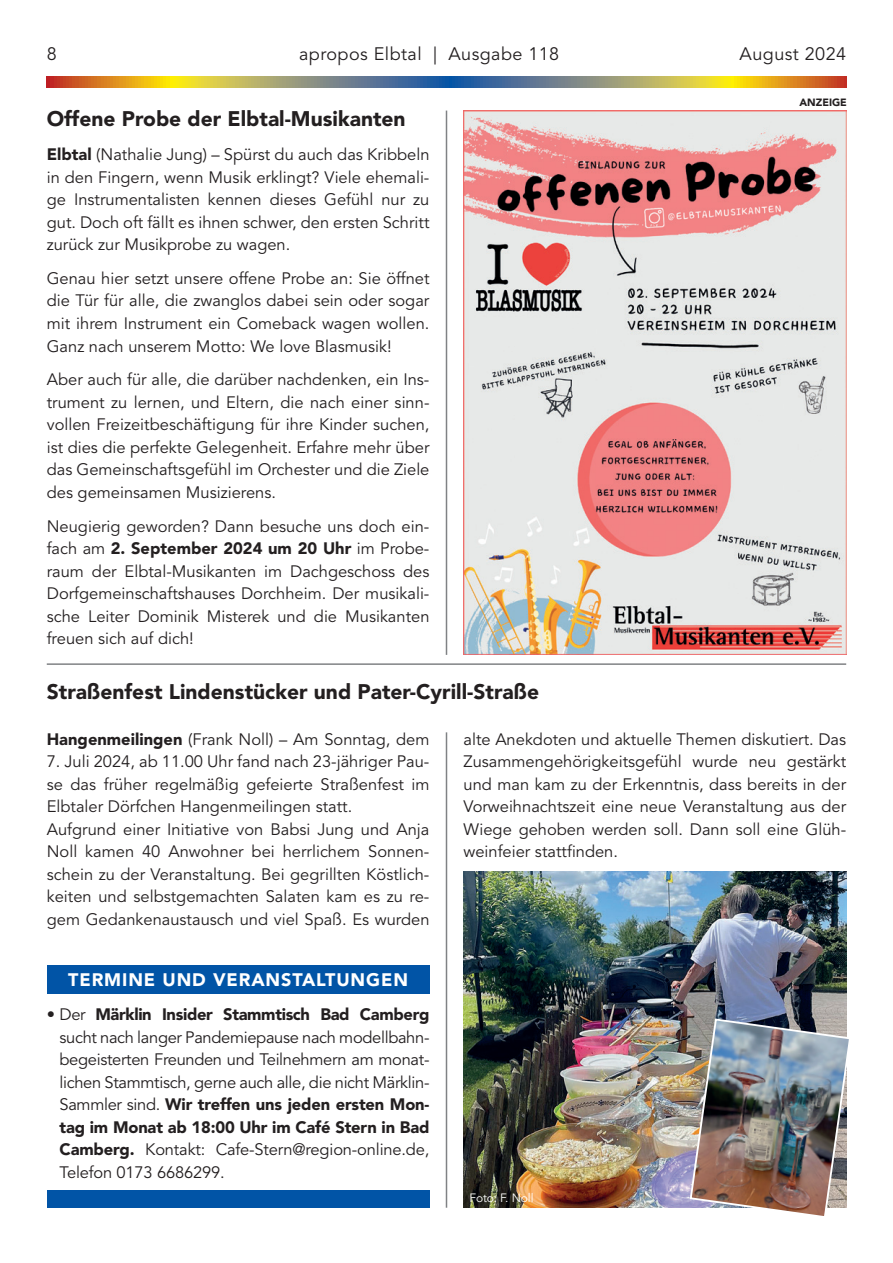
<style>
.page{position:relative;width:893px;height:1263px;background:#fff}
.page>*{position:absolute;margin:0;border:0;box-sizing:border-box;transform-origin:0 0}
.t1{font:900 21px "Avenir LT Std";color:#231f20}
.t2{font:18px "Avenir LT Std";letter-spacing:.025em;color:#231f20}
.t3{font:900 18px "Avenir LT Std";letter-spacing:.05em;color:#fff}
.t4{font:16.5px/22.5px "Avenir LT Std";color:#231f20;text-align:justify}
.t5{font:12px "Avenir LT Std";letter-spacing:-.01em;color:#fff}
.t6{font:900 10.5px "Avenir LT Std";color:#231f20}
.s1{font-weight:900}
</style>
<div class="page">
<svg style="left:47px;top:77px;width:799px;height:10px;background:#a3935b"></svg>
<hr style="left:446px;top:111px;width:1px;height:544px;background:#808285">
<img style="left:464px;top:111px;width:382px;height:544px">
<hr style="left:47px;top:663px;width:799px;height:2px;background:#808285">
<hr style="left:446px;top:732px;width:1px;height:476px;background:#808285">
<img style="left:463px;top:872px;width:383px;height:336px">
<img style="left:689px;top:1017px;width:160px;height:199px">
<div style="left:47px;top:965px;width:382px;height:28px;background:#0154a6"></div>
<div style="left:47px;top:1191px;width:382px;height:17px;background:#0154a6"></div>
<p class="t2" style="left:47px;top:44px;width:12px">8</p>
<p class="t2" style="left:299px;top:44px;width:262px">apropos Elbtal | Ausgabe 118</p>
<p class="t2" style="left:740px;top:44px;width:108px">August 2024</p>
<p class="t1" style="left:47px;top:106px;width:360px">Offene Probe der Elbtal-Musikanten</p>
<p class="t4" style="left:47px;top:144px;width:384px"><span class="s1">Elbtal</span> (Nathalie Jung) – Spürst du auch das Kribbeln in den Fingern, wenn Musik erklingt? Viele ehemali&shy;ge Instrumentalisten kennen dieses Gefühl nur zu gut. Doch oft fällt es ihnen schwer, den ersten Schritt zurück zur Musikprobe zu wagen.</p>
<p class="t4" style="left:47px;top:267px;width:384px">Genau hier setzt unsere offene Probe an: Sie öffnet die Tür für alle, die zwanglos dabei sein oder sogar mit ihrem Instrument ein Comeback wagen wollen.<br>Ganz nach unserem Motto: We love Blasmusik!</p>
<p class="t4" style="left:47px;top:369px;width:384px">Aber auch für alle, die darüber nachdenken, ein Ins&shy;trument zu lernen, und Eltern, die nach einer sinn&shy;vollen Freizeitbeschäftigung für ihre Kinder suchen, ist dies die perfekte Gelegenheit. Erfahre mehr über das Gemeinschaftsgefühl im Orchester und die Ziele des gemeinsamen Musizierens.</p>
<p class="t4" style="left:47px;top:515px;width:384px">Neugierig geworden? Dann besuche uns doch ein&shy;fach am <span class="s1">2. September 2024 um 20 Uhr</span> im Probe&shy;raum der Elbtal-Musikanten im Dachgeschoss des Dorfgemeinschaftshauses Dorchheim. Der musikali&shy;sche Leiter Dominik Misterek und die Musikanten freuen sich auf dich!</p>
<p class="t1" style="left:47px;top:679px;width:494px">Straßenfest Lindenstücker und Pater-Cyrill-Straße</p>
<p class="t6" style="left:799px;top:96px;width:49px">ANZEIGE</p>
<p class="t4" style="left:47px;top:728px;width:384px"><span class="s1">Hangenmeilingen</span> (Frank Noll) – Am Sonntag, dem</p>
<p class="t4" style="left:47px;top:751px;width:384px;text-align:left">7. Juli 2024, ab 11.00 Uhr fand nach 23-jähriger Pau&shy;se das früher regelmäßig gefeierte Straßenfest im Elbtaler Dörfchen Hangenmeilingen statt.<br>Aufgrund einer Initiative von Babsi Jung und Anja Noll kamen 40 Anwohner bei herrlichem Sonnen&shy;schein zu der Veranstaltung. Bei gegrillten Köstlich&shy;keiten und selbstgemachten Salaten kam es zu re&shy;gem Gedankenaustausch und viel Spaß. Es wurden</p>
<p class="t3" style="left:68px;top:968px;width:341px">TERMINE UND VERANSTALTUNGEN</p>
<p class="t4" style="left:60px;top:1003px;width:371px;text-indent:-13px">• Der <span class="s1">Märklin Insider Stammtisch Bad Camberg </span>sucht nach langer Pandemiepause nach modellbahn&shy;begeisterten Freunden und Teilnehmern am monat&shy;lichen Stammtisch, gerne auch alle, die nicht Märklin-Sammler sind. <span class="s1">Wir treffen uns jeden ersten Mon&shy;tag im Monat ab 18:00 Uhr im Café Stern in Bad Camberg.</span> Kontakt: Cafe-Stern@region-online.de, Telefon 0173 6686299.</p>
<p class="t4" style="left:463px;top:728px;width:384px">alte Anekdoten und aktuelle Themen diskutiert. Das Zusammengehörigkeitsgefühl wurde neu gestärkt und man kam zu der Erkenntnis, dass bereits in der Vorweihnachtszeit eine neue Veranstaltung aus der Wiege gehoben werden soll. Dann soll eine Glüh&shy;weinfeier stattfinden.</p>
<p class="t5" style="left:469px;top:1191px;width:66px">Foto: F. Noll</p>
</div>
